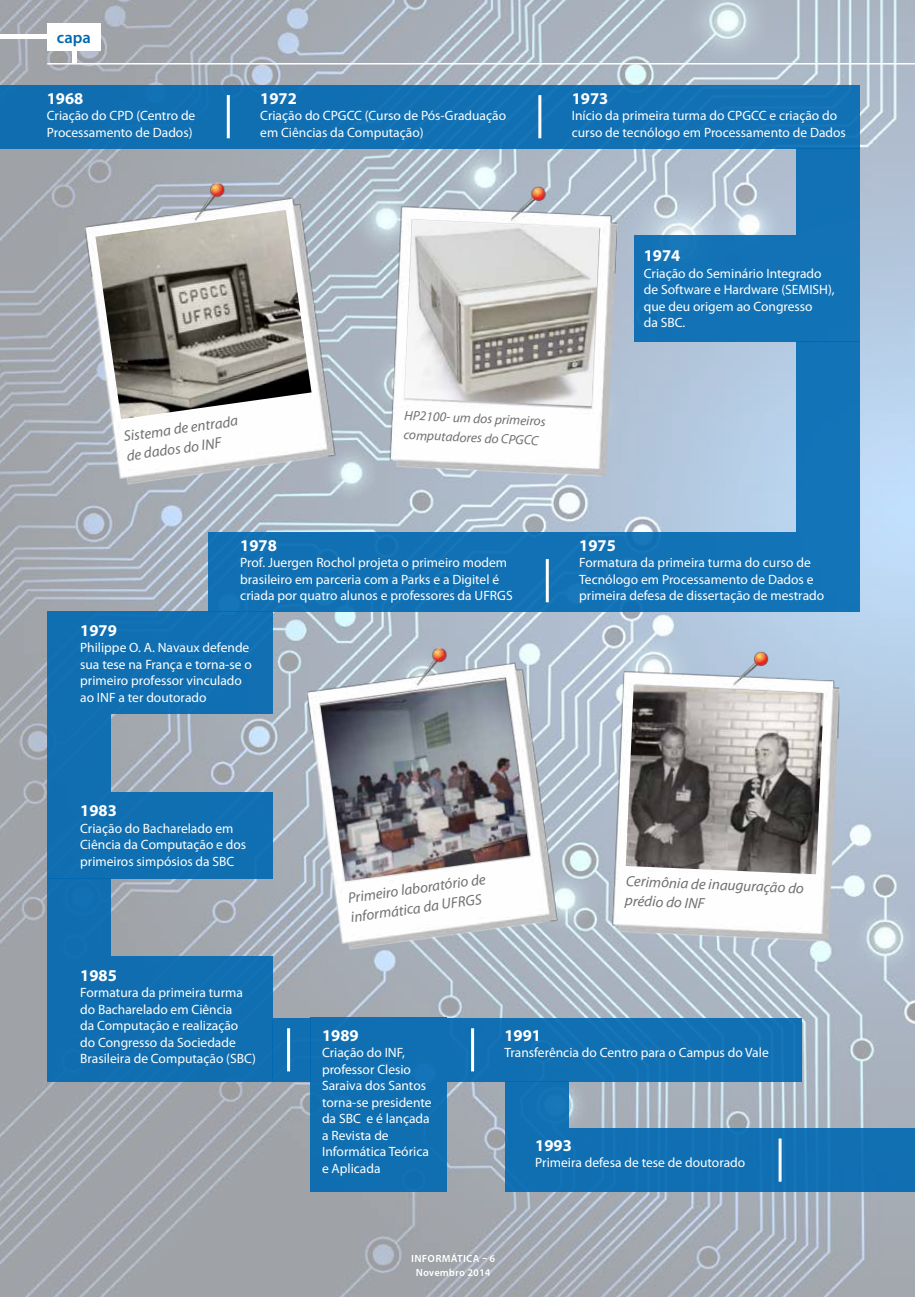
<style>
.page{position:relative;width:915px;height:1297px;background:#fff}
.page>*{position:absolute;margin:0;border:0;box-sizing:border-box;transform-origin:0 0}
.t1{font:700 16.5px "Myriad Pro";color:#fff}
.t2{font:600 16.5px "Myriad Pro";color:#0069b2}
.t3{font:italic 15px/19.5px "Myriad Pro";color:#707172}
.t4{font:13.5px/16.5px "Myriad Pro";color:#fff}
.t5{font:italic 13.5px/19.6px "Myriad Pro";color:#707172}
.t6{font:700 10.5px/13.5px "Myriad Pro";color:#fff;text-align:center}
</style>
<div class="page">
<img style="left:0;top:0;width:914px;height:1297px">
<div style="left:47px;top:23px;width:54px;height:27px;background:#fff"></div>
<div style="left:0;top:34px;width:49px;height:5px;background:#fff"></div>
<hr style="left:72px;top:48px;width:4px;height:16px;background:#fff">
<hr style="left:47px;top:63px;width:867px;height:2px;background:#fff">
<div style="left:0;top:85px;width:859px;height:64px;background:#1170b3"></div>
<div style="left:634px;top:235px;width:225px;height:107px;background:#1272b6"></div>
<div style="left:795px;top:149px;width:64px;height:86px;background:#1271b5"></div>
<hr style="left:227px;top:95px;width:3px;height:43px;background:#fff">
<hr style="left:538px;top:95px;width:3px;height:43px;background:#fff">
<img style="left:51px;top:149px;width:589px;height:357px">
<div style="left:795px;top:342px;width:64px;height:190px;background:#1374b8"></div>
<img style="left:404px;top:219px;width:195px;height:187px">
<div style="left:208px;top:532px;width:651px;height:79px;background:#1271b5"></div>
<hr style="left:545px;top:559px;width:3px;height:43px;background:#fff">
<div style="left:47px;top:714px;width:64px;height:78px;background:#106fb1"></div>
<div style="left:47px;top:878px;width:64px;height:78px;background:#106eb0"></div>
<div style="left:47px;top:611px;width:225px;height:103px;background:#106fb2"></div>
<div style="left:47px;top:792px;width:225px;height:86px;background:#106fb1"></div>
<div style="left:47px;top:956px;width:225px;height:126px;background:#106eb1"></div>
<img style="left:273px;top:613px;width:596px;height:358px">
<div style="left:272px;top:1018px;width:38px;height:64px;background:#106fb1"></div>
<div style="left:447px;top:1018px;width:354px;height:64px;background:#1170b3"></div>
<div style="left:504px;top:1128px;width:410px;height:64px;background:#106fb2"></div>
<hr style="left:287px;top:1028px;width:3px;height:43px;background:#fff">
<hr style="left:471px;top:1028px;width:3px;height:43px;background:#fff">
<div style="left:310px;top:1018px;width:137px;height:174px;background:#106fb1"></div>
<div style="left:504px;top:1082px;width:64px;height:46px;background:#1170b3"></div>
<hr style="left:778px;top:1138px;width:3px;height:44px;background:#fff">
<img style="left:95px;top:210px;width:216px;height:209px">
<img style="left:320px;top:678px;width:209px;height:203px">
<img style="left:625px;top:685px;width:198px;height:189px">
<p class="t2" style="left:57px;top:27px;width:35px">capa</p>
<p class="t1" style="left:47px;top:88px;width:38px">1968</p>
<p class="t4" style="left:47px;top:107px;width:150px">Criação do CPD (Centro de<br>Processamento de Dados)</p>
<p class="t1" style="left:260px;top:88px;width:38px">1972</p>
<p class="t4" style="left:260px;top:107px;width:247px">Criação do CPGCC (Curso de Pós-Graduação em Ciências da Computação)</p>
<p class="t1" style="left:571px;top:88px;width:38px">1973</p>
<p class="t4" style="left:571px;top:107px;width:275px">Início da primeira turma do CPGCC e criação do curso de tecnólogo em Processamento de Dados</p>
<p class="t3" style="left:122px;top:426px;width:117px;rotate:-8deg">Sistema de entrada de dados do INF</p>
<p class="t5" style="left:405px;top:404px;width:143px;rotate:3deg">HP2100- um dos primeiros computadores do CPGCC</p>
<p class="t1" style="left:240px;top:534px;width:38px">1978</p>
<p class="t4" style="left:240px;top:554px;width:274px">Prof. Juergen Rochol projeta o primeiro modem brasileiro em parceria com a Parks e a Digitel é criada por quatro alunos e professores da UFRGS</p>
<p class="t1" style="left:80px;top:620px;width:38px">1979</p>
<p class="t4" style="left:80px;top:639px;width:173px">Philippe O. A. Navaux defende sua tese na França e torna-se o primeiro professor vinculado ao INF a ter doutorado</p>
<p class="t1" style="left:643px;top:245px;width:38px">1974</p>
<p class="t4" style="left:643px;top:265px;width:192px">Criação do Seminário Integrado de Software e Hardware (SEMISH), que deu origem ao Congresso<br>da SBC.</p>
<p class="t1" style="left:579px;top:534px;width:38px">1975</p>
<p class="t4" style="left:579px;top:554px;width:246px">Formatura da primeira turma do curso de<br>Tecnólogo em Processamento de Dados e primeira defesa de dissertação de mestrado</p>
<p class="t1" style="left:80px;top:800px;width:38px">1983</p>
<p class="t4" style="left:80px;top:820px;width:168px">Criação do Bacharelado em<br>Ciência da Computação e dos primeiros simpósios da SBC</p>
<p class="t3" style="left:347px;top:888px;width:140px;rotate:-8deg">Primeiro laboratório de informática da UFRGS</p>
<p class="t3" style="left:626px;top:870px;width:180px;line-height:20px;rotate:3deg">Cerimônia de inauguração do prédio do INF</p>
<p class="t1" style="left:80px;top:964px;width:38px">1985</p>
<p class="t4" style="left:80px;top:984px;width:177px">Formatura da primeira turma do Bacharelado em Ciência<br>da Computação e realização do Congresso da Sociedade<br>Brasileira de Computação (SBC)</p>
<p class="t1" style="left:322px;top:1024px;width:38px">1989</p>
<p class="t4" style="left:322px;top:1044px;width:111px">Criação do INF, professor Clesio<br>Saraiva dos Santos torna-se presidente da SBC e é lançada a Revista de<br>Informática Teórica e Aplicada</p>
<p class="t1" style="left:504px;top:1024px;width:38px">1991</p>
<p class="t4" style="left:504px;top:1044px;width:266px">Transferência do Centro para o Campus do Vale</p>
<p class="t1" style="left:535px;top:1134px;width:38px">1993</p>
<p class="t4" style="left:535px;top:1154px;width:211px">Primeira defesa de tese de doutorado</p>
<p class="t6" style="left:411px;top:1252px;width:86px">INFORMÁTICA – 6<br>Novembro 2014</p>
</div>
